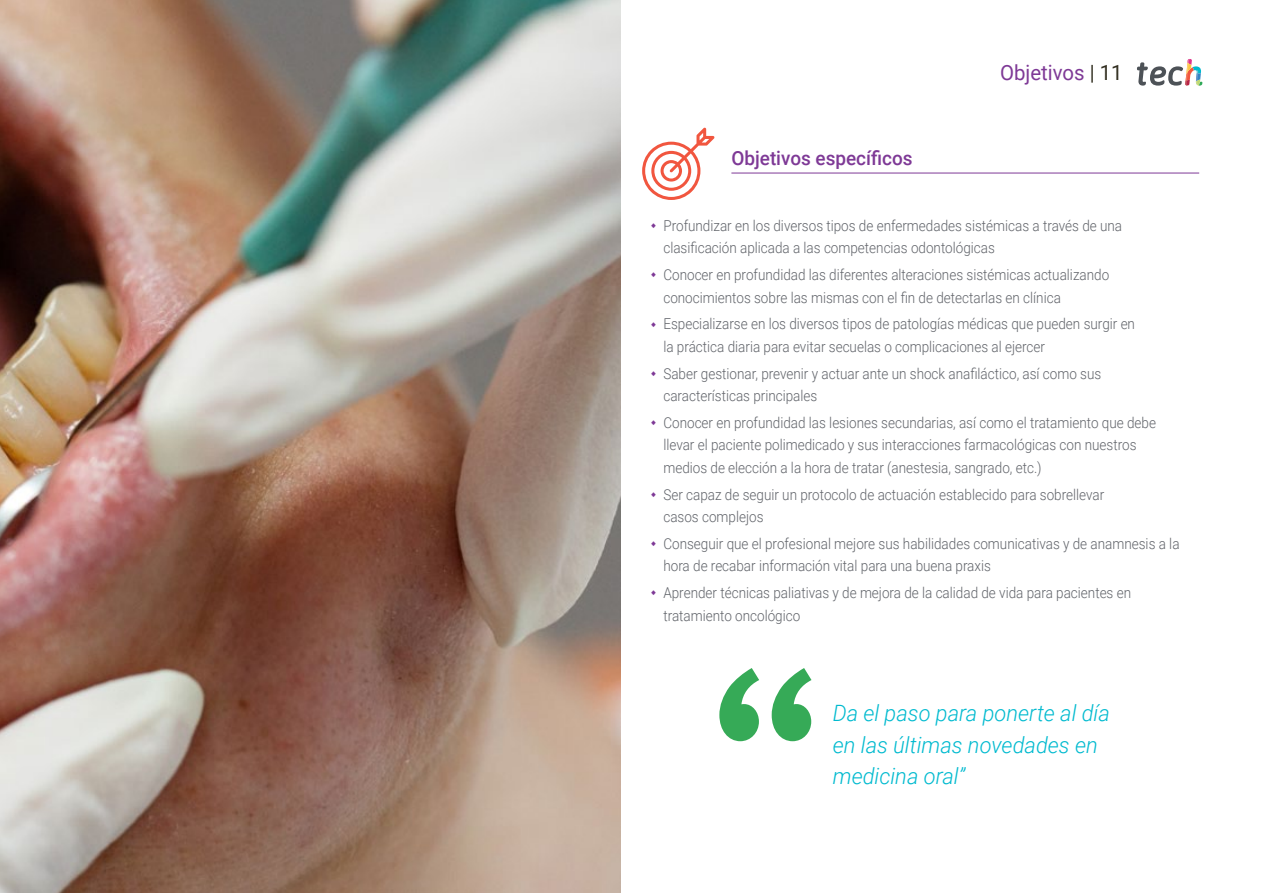
<style>
.page{position:relative;width:1263px;height:893px;background:#fff}
.page>*{position:absolute;margin:0;border:0;box-sizing:border-box;transform-origin:0 0}
.t1{font:italic 300 22.5px/31.5px "Roboto";color:#00bacf}
.t2{font:21px "Roboto";color:#7e3996}
.t3{font:500 19.5px "Roboto";color:#7e3996}
.t4{font:300 15px/22.5px "Roboto";color:#61646a;scale:.9 1}
.s1{color:#312e20}
</style>
<div class="page">
<hr style="left:731px;top:173px;width:468px;height:1px;background:#7e3996">
<svg style="left:642px;top:128px;width:72px;height:72px"></svg>
<svg style="left:719px;top:668px;width:92px;height:73px"></svg>
<img style="left:0;top:0;width:621px;height:893px">
<svg style="left:1137px;top:59px;width:65px;height:27px"></svg>
<h3 class="t3" style="left:731px;top:144px;width:183px">Objetivos específicos</h3>
<h2 class="t2" style="left:1000px;top:57px;width:124px">Objetivos <span class="s1">| 11</span></h2>
<p class="t4" style="left:663px;top:214px;width:511px">Profundizar en los diversos tipos de enfermedades sistémicas a través de una clasificación aplicada a las competencias odontológicas</p>
<p class="t4" style="left:663px;top:263px;width:497px">Conocer en profundidad las diferentes alteraciones sistémicas actualizando conocimientos sobre las mismas con el fin de detectarlas en clínica</p>
<p class="t4" style="left:663px;top:312px;width:526px">Especializarse en los diversos tipos de patologías médicas que pueden surgir en la práctica diaria para evitar secuelas o complicaciones al ejercer</p>
<p class="t4" style="left:663px;top:361px;width:488px">Saber gestionar, prevenir y actuar ante un shock anafiláctico, así como sus características principales</p>
<p class="t4" style="left:663px;top:411px;width:549px">Conocer en profundidad las lesiones secundarias, así como el tratamiento que debe llevar el paciente polimedicado y sus interacciones farmacológicas con nuestros medios de elección a la hora de tratar (anestesia, sangrado, etc.)</p>
<p class="t4" style="left:663px;top:482px;width:491px">Ser capaz de seguir un protocolo de actuación establecido para sobrellevar casos complejos</p>
<p class="t4" style="left:663px;top:532px;width:575px">Conseguir que el profesional mejore sus habilidades comunicativas y de anamnesis a la hora de recabar información vital para una buena praxis</p>
<p class="t4" style="left:663px;top:581px;width:521px">Aprender técnicas paliativas y de mejora de la calidad de vida para pacientes en tratamiento oncológico</p>
<h1 class="t1" style="left:833px;top:696px;width:279px">Da el paso para ponerte al día en las últimas novedades en medicina oral”</h1>
</div>
